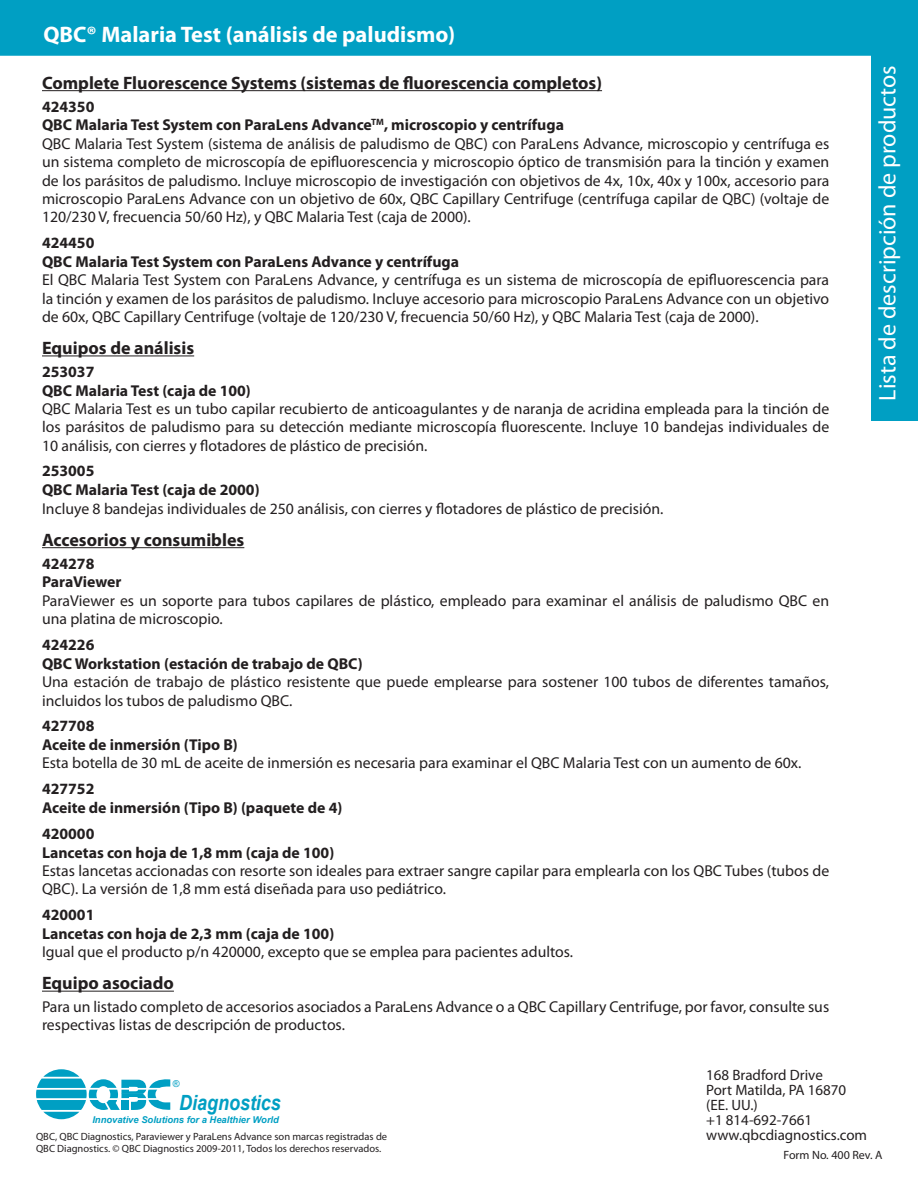
<style>
.page{position:relative;width:918px;height:1188px;background:#fff}
.page>*{position:absolute;margin:0;border:0;box-sizing:border-box;transform-origin:0 0}
.t1{font:24px "Myriad Pro";color:#fff}
.t2{font:700 22.5px "Myriad Pro";color:#fff}
.t3{font:italic 700 21px "Arial";color:#009fc3;scale:.86 1}
.t4{font:700 18px "Myriad Pro";color:#231f20}
.t5{font:15.75px/18.3px "Myriad Pro";color:#231f20}
.t6{font:700 15.75px/18.9px "Myriad Pro";color:#231f20}
.t7{font:15px/15px "Myriad Pro";color:#231f20}
.t8{font:12px "Myriad Pro";color:#231f20}
.t9{font:10.5px/12.6px "Myriad Pro";color:#231f20}
.t10{font:italic 700 9.45px "Arial";color:#009fc3}
.t11{font:9.45px "Arial";color:#009fc3}
.s1{font-weight:700}
</style>
<div class="page">
<svg style="left:0;top:0;width:918px;height:92px;fill:#009fc3"></svg>
<hr style="left:42px;top:90px;width:560px;height:1px;background:#231f20">
<hr style="left:42px;top:355px;width:152px;height:1px;background:#231f20">
<hr style="left:42px;top:547px;width:202px;height:1px;background:#231f20">
<hr style="left:42px;top:991px;width:132px;height:1px;background:#231f20">
<svg style="left:36px;top:1069px;width:134px;height:50px"></svg>
<div style="left:871px;top:47px;width:47px;height:374px;background:#009fc3"></div>
<h2 class="t2" style="left:44px;top:26px;width:413px">QBC® Malaria Test (análisis de paludismo)</h2>
<p class="t4" style="left:42px;top:76px;width:562px">Complete Fluorescence Systems (sistemas de fluorescencia completos)</p>
<p class="t5" style="left:42px;top:98px;width:789px"><span class="s1">424350<br>QBC Malaria Test System con ParaLens Advance</span><sup>TM</sup><span class="s1">, microscopio y centrífuga<br></span>QBC Malaria Test System (sistema de análisis de paludismo de QBC) con ParaLens Advance, microscopio y centrífuga es un sistema completo de microscopía de epifluorescencia y microscopio óptico de transmisión para la tinción y examen de los parásitos de paludismo. Incluye microscopio de investigación con objetivos de 4x, 10x, 40x y 100x, accesorio para microscopio ParaLens Advance con un objetivo de 60x, QBC Capillary Centrifuge (centrífuga capilar de QBC) (voltaje de 120/230 V, frecuencia 50/60 Hz), y QBC Malaria Test (caja de 2000).</p>
<p class="t6" style="left:42px;top:235px;width:419px">424450<br>QBC Malaria Test System con ParaLens Advance y centrífuga</p>
<p class="t5" style="left:42px;top:272px;width:789px;text-align:justify">El QBC Malaria Test System con ParaLens Advance, y centrífuga es un sistema de microscopía de epifluorescencia para la tinción y examen de los parásitos de paludismo. Incluye accesorio para microscopio ParaLens Advance con un objetivo de 60x, QBC Capillary Centrifuge (voltaje de 120/230 V, frecuencia 50/60 Hz), y QBC Malaria Test (caja de 2000).</p>
<p class="t4" style="left:42px;top:341px;width:154px">Equipos de análisis</p>
<p class="t6" style="left:42px;top:363px;width:210px">253037<br>QBC Malaria Test (caja de 100)</p>
<p class="t5" style="left:42px;top:401px;width:789px;text-align:justify">QBC Malaria Test es un tubo capilar recubierto de anticoagulantes y de naranja de acridina empleada para la tinción de los parásitos de paludismo para su detección mediante microscopía fluorescente. Incluye 10 bandejas individuales de 10 análisis, con cierres y flotadores de plástico de precisión.</p>
<p class="t6" style="left:42px;top:463px;width:219px">253005<br>QBC Malaria Test (caja de 2000)</p>
<p class="t5" style="left:42px;top:501px;width:623px">Incluye 8 bandejas individuales de 250 análisis, con cierres y flotadores de plástico de precisión.</p>
<p class="t4" style="left:42px;top:533px;width:204px">Accesorios y consumibles</p>
<p class="t6" style="left:42px;top:555px;width:81px">424278<br>ParaViewer</p>
<p class="t5" style="left:42px;top:593px;width:789px">ParaViewer es un soporte para tubos capilares de plástico, empleado para examinar el análisis de paludismo QBC en una platina de microscopio.</p>
<p class="t6" style="left:42px;top:636px;width:322px">424226<br>QBC Workstation (estación de trabajo de QBC)</p>
<p class="t5" style="left:42px;top:674px;width:789px">Una estación de trabajo de plástico resistente que puede emplearse para sostener 100 tubos de diferentes tamaños, incluidos los tubos de paludismo QBC.</p>
<p class="t6" style="left:42px;top:718px;width:197px">427708<br>Aceite de inmersión (Tipo B)</p>
<p class="t5" style="left:42px;top:755px;width:761px">Esta botella de 30 mL de aceite de inmersión es necesaria para examinar el QBC Malaria Test con un aumento de 60x.</p>
<p class="t6" style="left:42px;top:781px;width:302px">427752<br>Aceite de inmersión (Tipo B) (paquete de 4)</p>
<p class="t6" style="left:42px;top:825px;width:294px">420000<br>Lancetas con hoja de 1,8 mm (caja de 100)</p>
<p class="t5" style="left:42px;top:863px;width:789px">Estas lancetas accionadas con resorte son ideales para extraer sangre capilar para emplearla con los QBC Tubes (tubos de<br>QBC). La versión de 1,8 mm está diseñada para uso pediátrico.</p>
<p class="t6" style="left:42px;top:907px;width:294px">420001<br>Lancetas con hoja de 2,3 mm (caja de 100)</p>
<p class="t5" style="left:42px;top:944px;width:533px">Igual que el producto p/n 420000, excepto que se emplea para pacientes adultos.</p>
<p class="t4" style="left:42px;top:976px;width:133px">Equipo asociado</p>
<p class="t5" style="left:42px;top:998px;width:789px">Para un listado completo de accesorios asociados a ParaLens Advance o a QBC Capillary Centrifuge, por favor, consulte sus respectivas listas de descripción de productos.</p>
<h1 class="t1" style="left:878px;top:401px;width:337px;rotate:-90deg">Lista de descripción de productos</h1>
<p class="t11" style="left:173px;top:1078px;width:8px">®</p>
<h3 class="t3" style="left:179px;top:1095px;width:120px">Diagnostics</h3>
<p class="t10" style="left:92px;top:1116px;width:188px">Innovative Solutions for a Healthier World</p>
<p class="t9" style="left:36px;top:1131px;width:353px">QBC, QBC Diagnostics, Paraviewer y ParaLens Advance son marcas registradas de<br>QBC Diagnostics. © QBC Diagnostics 2009-2011, Todos los derechos reservados.</p>
<p class="t7" style="left:706px;top:1068px;width:163px">168 Bradford Drive<br>Port Matilda, PA 16870 (EE. UU.)<br>+1 814-692-7661 www.qbcdiagnostics.com</p>
<p class="t8" style="left:784px;top:1150px;width:101px">Form No. 400 Rev. A</p>
</div>
